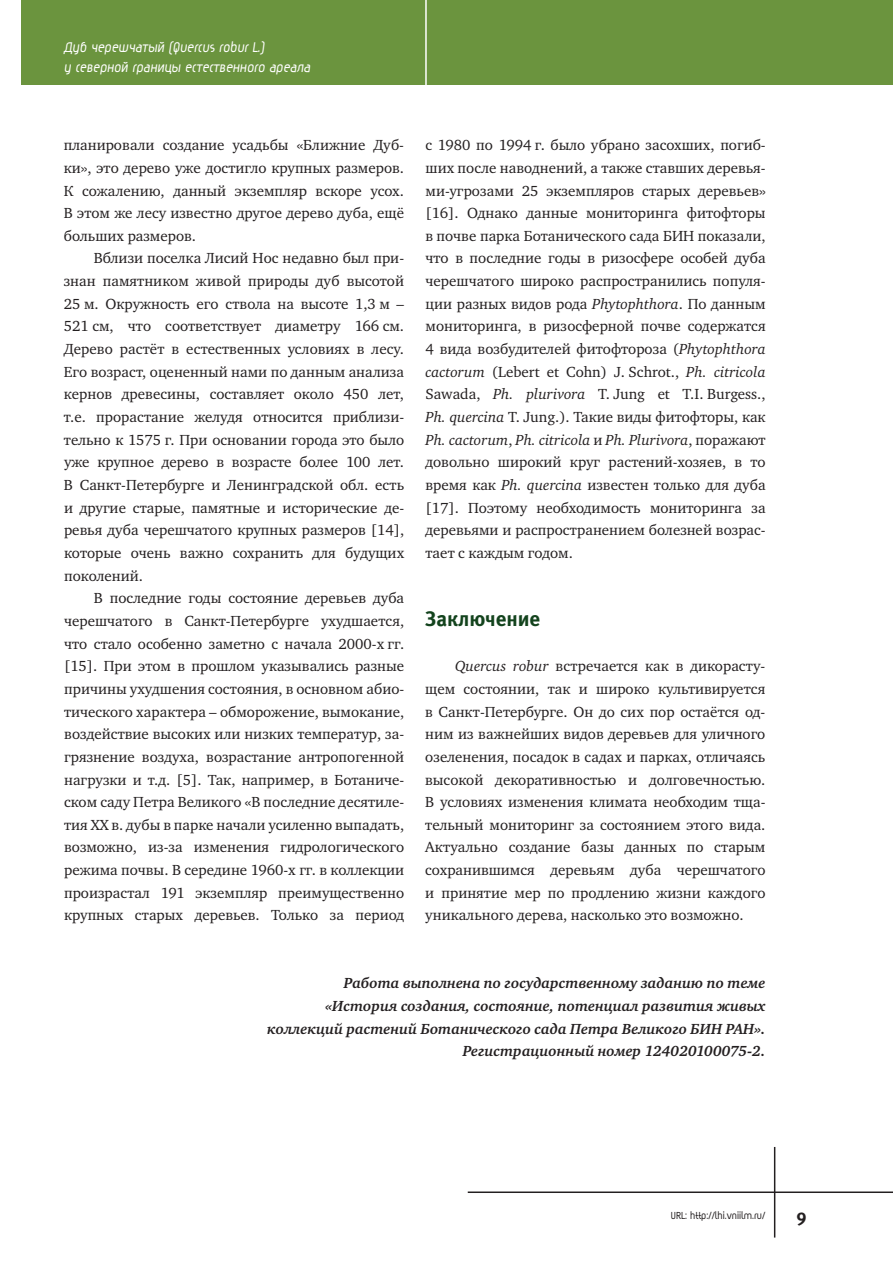
<style>
.page{position:relative;width:893px;height:1263px;background:#fff}
.page>*{position:absolute;margin:0;border:0;box-sizing:border-box;transform-origin:0 0}
.t1{font:21px "Meta Bold LFC";color:#13431d}
.t2{font:18px "Meta Bold C";color:#231f20}
.t3{font:700 16.5px/19.8px "Magic C";color:#fff}
.t4{font:15px/22.6px "Charter C";color:#231f20;text-align:justify}
.t5{font:italic 700 15px/22.6px "Charter C";color:#231f20;text-align:right}
.t6{font:700 12px "Magic C";color:#231f20}
.s1{font-style:italic}
</style>
<div class="page">
<div style="left:21px;top:0;width:872px;height:85px;background:#6b943e"></div>
<hr style="left:425px;top:0;width:2px;height:85px;background:#fff">
<hr style="left:468px;top:1191px;width:425px;height:2px;background:#231f20">
<hr style="left:774px;top:1147px;width:1px;height:90px;background:#231f20">
<p class="t3" style="left:64px;top:39px;width:250px">Дуб черешчатый (Quercus robur L.)<br>у северной границы естественного ареала</p>
<p class="t4" style="left:64px;top:134px;width:342px">планировали создание усадьбы «Ближние Дуб&shy;ки», это дерево уже достигло крупных размеров.<br>К сожалению, данный экземпляр вскоре усох.<br>В этом же лесу известно другое дерево дуба, ещё больших размеров.</p>
<p class="t4" style="left:64px;top:247px;width:342px;text-indent:30px">Вблизи поселка Лисий Нос недавно был при&shy;знан памятником живой природы дуб высотой 25 м. Окружность его ствола на высоте 1,3 м – 521 см, что соответствует диаметру 166 см.<br>Дерево растёт в естественных условиях в лесу.<br>Его возраст, оцененный нами по данным анализа кернов древесины, составляет около 450 лет, т.е. прорастание желудя относится приблизи&shy;тельно к 1575 г. При основании города это было уже крупное дерево в возрасте более 100 лет.<br>В Санкт-Петербурге и Ленинградской обл. есть и другие старые, памятные и исторические де&shy;ревья дуба черешчатого крупных размеров [14], которые очень важно сохранить для будущих поколений.</p>
<p class="t4" style="left:64px;top:587px;width:342px;text-indent:30px">В последние годы состояние деревьев дуба черешчатого в Санкт-Петербурге ухудшается, что стало особенно заметно с начала 2000-х гг. [15]. При этом в прошлом указывались разные причины ухудшения состояния, в основном абио&shy;тического характера – обморожение, вымокание, воздействие высоких или низких температур, за&shy;грязнение воздуха, возрастание антропогенной нагрузки и т.д. [5]. Так, например, в Ботаниче&shy;ском саду Петра Великого «В последние десятиле&shy;тия XX в. дубы в парке начали усиленно выпадать, возможно, из-за изменения гидрологического режима почвы. В середине 1960-х гг. в коллекции произрастал 191 экземпляр преимущественно крупных старых деревьев. Только за период</p>
<p class="t4" style="left:425px;top:134px;width:342px">с 1980 по 1994 г. было убрано засохших, погиб&shy;ших после наводнений, а также ставших деревья&shy;ми-угрозами 25 экземпляров старых деревьев» [16]. Однако данные мониторинга фитофторы в почве парка Ботанического сада БИН показали, что в последние годы в ризосфере особей дуба черешчатого широко распространились популя&shy;ции разных видов рода <span class="s1">Phytophthora</span>. По данным мониторинга, в ризосферной почве содержатся 4 вида возбудителей фитофтороза (<span class="s1">Phytophthora cactorum</span> (Lebert et Cohn) J. Schrot., <span class="s1">Ph. сitricola </span>Sawada, <span class="s1">Ph. plurivora</span> T. Jung et T.I. Burgess., <span class="s1">Ph. quercina</span> T. Jung.). Такие виды фитофторы, как <span class="s1">Ph. cactorum</span>, <span class="s1">Ph. citricola</span> и <span class="s1">Ph. Plurivora</span>, поражают довольно широкий круг растений-хозяев, в то время как <span class="s1">Ph. quercina</span> известен только для дуба [17]. Поэтому необходимость мониторинга за деревьями и распространением болезней возрас&shy;тает с каждым годом.</p>
<h1 class="t1" style="left:425px;top:606px;width:116px">Заключение</h1>
<p class="t4" style="left:425px;top:655px;width:342px;text-indent:30px"><span class="s1">Quercus robur</span> встречается как в дикорасту&shy;щем состоянии, так и широко культивируется в Санкт-Петербурге. Он до сих пор остаётся од&shy;ним из важнейших видов деревьев для уличного озеленения, посадок в садах и парках, отличаясь высокой декоративностью и долговечностью.<br>В условиях изменения климата необходим тща&shy;тельный мониторинг за состоянием этого вида.<br>Актуально создание базы данных по старым сохранившимся деревьям дуба черешчатого и принятие мер по продлению жизни каждого уникального дерева, насколько это возможно.</p>
<p class="t5" style="left:267px;top:972px;width:500px">Работа выполнена по государственному заданию по теме<br>«История создания, состояние, потенциал развития живых коллекций растений Ботанического сада Петра Великого БИН РАН».<br>Регистрационный номер 124020100075-2.</p>
<p class="t6" style="left:671px;top:1210px;width:96px">URL: http://lhi.vniilm.ru/</p>
<p class="t2" style="left:796px;top:1205px;width:12px">9</p>
</div>
